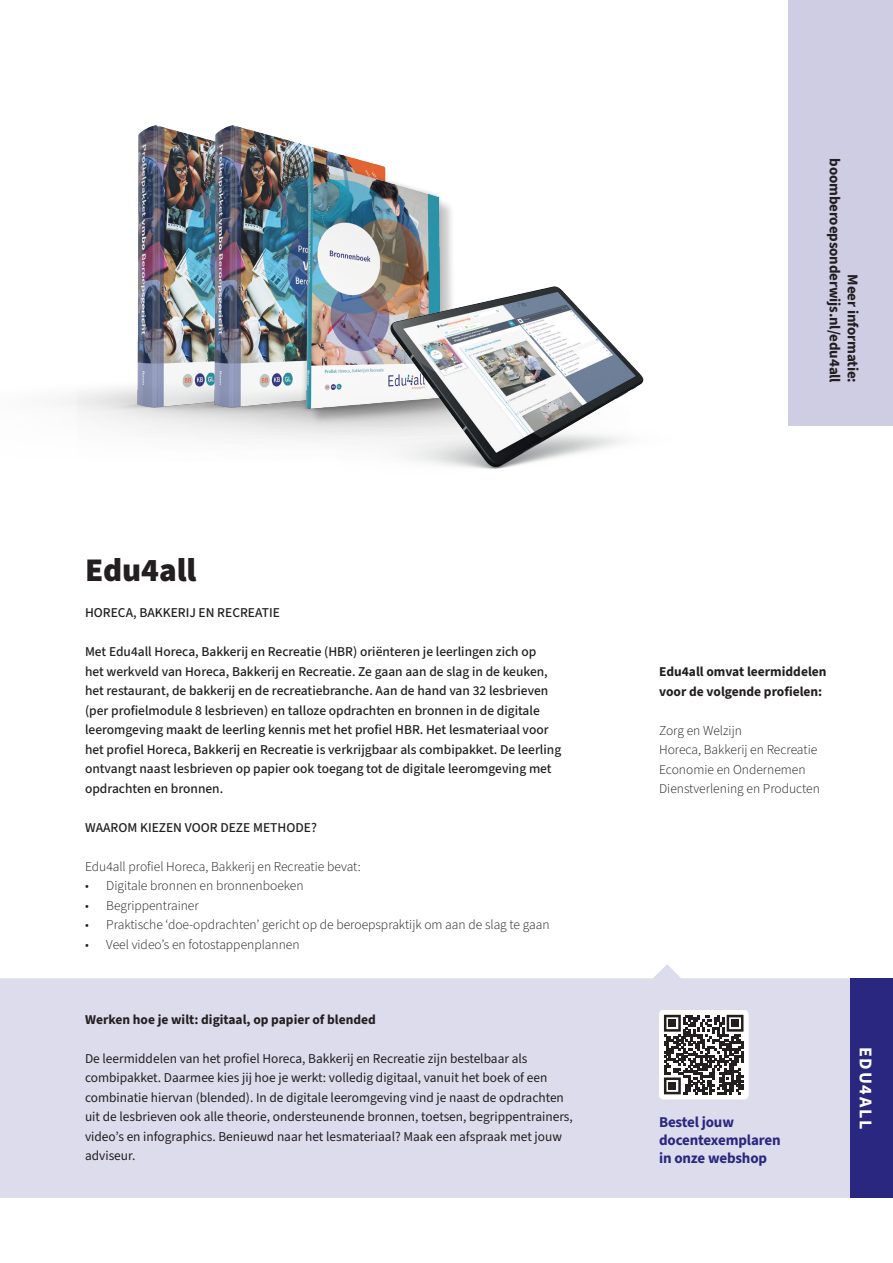
<style>
.page{position:relative;width:893px;height:1263px;background:#fff}
.page>*{position:absolute;margin:0;border:0;box-sizing:border-box;transform-origin:0 0}
.t1{font:900 33px "Source Sans 3";color:#231f20}
.t2{font:700 18px "Source Sans 3";letter-spacing:.1em;color:#fff}
.t3{font:700 15px/18px "Source Sans 3";letter-spacing:-.01em;color:#231f20;text-align:right}
.t4{font:700 15px/18px "Source Sans 3";letter-spacing:-.01em;color:#292780}
.t5{font:500 13.5px/19.5px "Source Sans 3";color:#231f20}
.t6{font:13.5px/19.5px "Source Sans 3";color:#231f20}
.t7{font:300 13.5px/19.5px "Source Sans 3";color:#231f20}
.t8{font:700 13.5px/19.5px "Source Sans 3";color:#231f20}
</style>
<div class="page">
<div style="left:789px;top:0;width:104px;height:425px;background:#cfcde3"></div>
<div style="left:0;top:964px;width:850px;height:234px;background:#dddcec"></div>
<div style="left:850px;top:978px;width:43px;height:220px;background:#292780"></div>
<svg style="left:659px;top:1010px;width:89px;height:89px"></svg>
<div style="left:669px;top:1019px;width:7px;height:8px;background:#231f20"></div>
<div style="left:731px;top:1019px;width:8px;height:8px;background:#231f20"></div>
<div style="left:669px;top:1082px;width:7px;height:7px;background:#231f20"></div>
<img style="left:77px;top:125px;width:184px;height:300px">
<img style="left:125px;top:133px;width:327px;height:307px">
<img style="left:338px;top:258px;width:306px;height:211px">
<h1 class="t1" style="left:85px;top:548px;width:113px">Edu4all</h1>
<p class="t5" style="left:85px;top:603px;width:196px">HORECA, BAKKERIJ EN RECREATIE</p>
<p class="t5" style="left:85px;top:642px;width:478px">Met Edu4all Horeca, Bakkerij en Recreatie (HBR) oriënteren je leerlingen zich op<br>het werkveld van Horeca, Bakkerij en Recreatie. Ze gaan aan de slag in de keuken, het restaurant, de bakkerij en de recreatiebranche. Aan de hand van 32 lesbrieven (per profielmodule 8 lesbrieven) en talloze opdrachten en bronnen in de digitale leeromgeving maakt de leerling kennis met het profiel HBR. Het lesmateriaal voor het profiel Horeca, Bakkerij en Recreatie is verkrijgbaar als combipakket. De leerling ontvangt naast lesbrieven op papier ook toegang tot de digitale leeromgeving met opdrachten en bronnen.</p>
<p class="t5" style="left:85px;top:818px;width:233px">WAAROM KIEZEN VOOR DEZE METHODE?</p>
<p class="t7" style="left:85px;top:857px;width:277px">Edu4all profiel Horeca, Bakkerij en Recreatie bevat:</p>
<p class="t7" style="left:85px;top:876px;width:220px">• Digitale bronnen en bronnenboeken</p>
<p class="t7" style="left:85px;top:896px;width:115px">• Begrippentrainer</p>
<p class="t7" style="left:85px;top:915px;width:466px">• Praktische ‘doe-opdrachten’ gericht op de beroepspraktijk om aan de slag te gaan</p>
<p class="t7" style="left:85px;top:935px;width:216px">• Veel video’s en fotostappenplannen</p>
<p class="t8" style="left:85px;top:1010px;width:292px">Werken hoe je wilt: digitaal, op papier of blended</p>
<p class="t6" style="left:85px;top:1049px;width:489px">De leermiddelen van het profiel Horeca, Bakkerij en Recreatie zijn bestelbaar als combipakket. Daarmee kies jij hoe je werkt: volledig digitaal, vanuit het boek of een combinatie hiervan (blended). In de digitale leeromgeving vind je naast de opdrachten uit de lesbrieven ook alle theorie, ondersteunende bronnen, toetsen, begrippentrainers, video’s en infographics. Benieuwd naar het lesmateriaal? Maak een afspraak met jouw adviseur.</p>
<p class="t3" style="left:861px;top:158px;width:226px;rotate:90deg">Meer informatie: boomberoepsonderwijs.nl/edu4all</p>
<p class="t8" style="left:659px;top:662px;width:169px">Edu4all omvat leermiddelen voor de volgende profielen:</p>
<p class="t7" style="left:659px;top:721px;width:162px">Zorg en Welzijn<br>Horeca, Bakkerij en Recreatie<br>Economie en Ondernemen<br>Dienstverlening en Producten</p>
<p class="t4" style="left:659px;top:1114px;width:123px">Bestel jouw docentexemplaren in onze webshop</p>
<h2 class="t2" style="left:878px;top:1047px;width:84px;rotate:90deg">EDU4ALL</h2>
</div>
